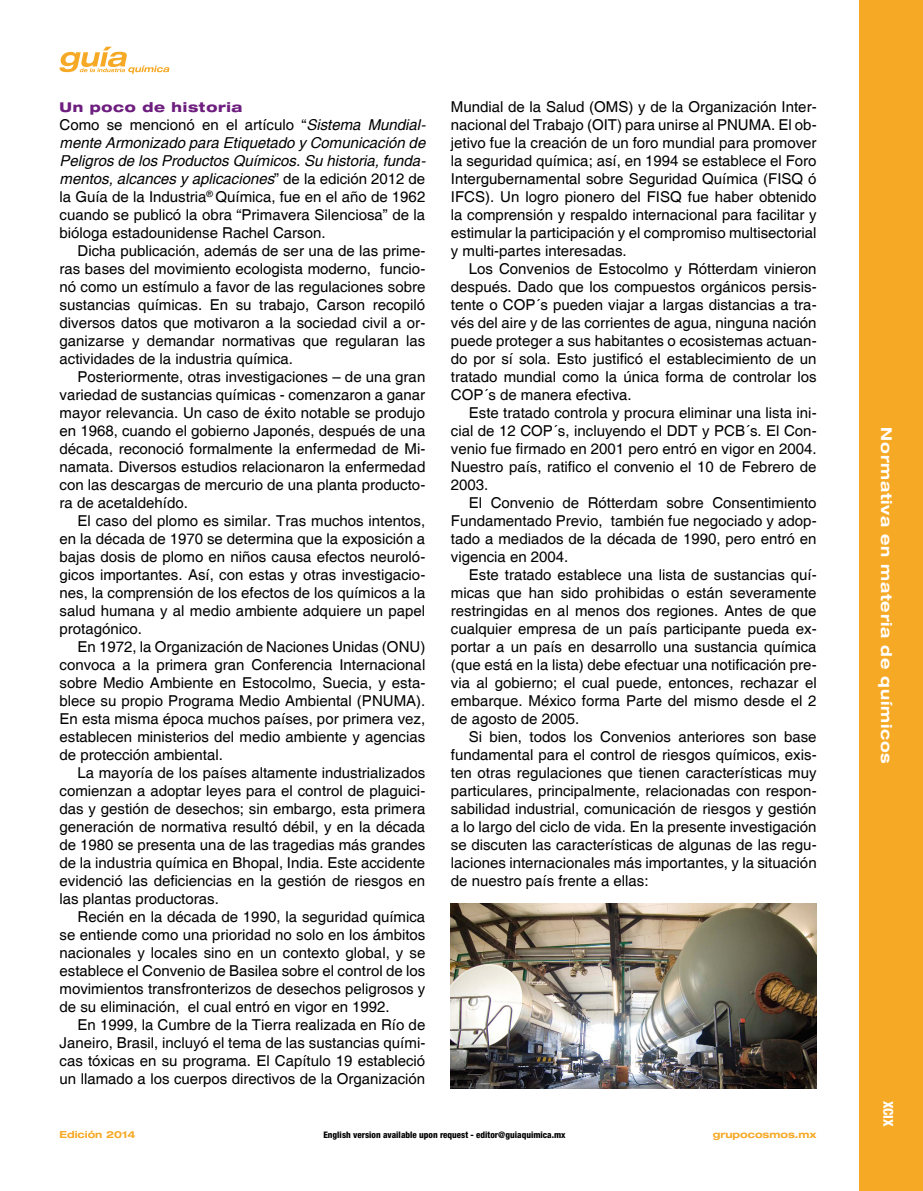
<style>
.page{position:relative;width:923px;height:1191px;background:#fff}
.page>*{position:absolute;margin:0;border:0;box-sizing:border-box;transform-origin:0 0}
.Body_Text{font:15px/18px "Helvetica";color:#000;text-align:justify}
.Body_Text_s_ind{font:15px/18px "Helvetica";color:#000;text-align:justify}
.t1{font:700 expanded 15px "Helvetica Neue LT Std";letter-spacing:.05em;color:#fff}
.subcabeza{font:800 expanded 13.5px "Helvetica Neue LT Std";letter-spacing:.05em;color:#6d1e7e}
.t2{font:800 condensed 13.5px "Helvetica Neue LT Std";color:#fff}
.t3{font:700 expanded 9.75px "Helvetica Neue LT Std";color:#f6a925}
.t4{font:800 condensed 9px "Helvetica Neue LT Std";color:#000}
.s1{font-style:italic}
</style>
<div class="page">
<div style="left:859px;top:0;width:64px;height:1191px;background:#f6a925"></div>
<svg style="left:59px;top:47px;width:110px;height:27px"></svg>
<img style="left:451px;top:904px;width:365px;height:185px">
<p class="subcabeza" style="left:60px;top:98px;width:184px">Un poco de historia</p>
<p class="Body_Text_s_ind" style="left:60px;top:116px;width:368px">Como se mencionó en el artículo “<span class="s1">Sistema Mundial&shy;mente Armonizado para Etiquetado y Comunicación de Peligros de los Productos Químicos. Su historia, funda&shy;mentos, alcances y aplicaciones</span>” de la edición 2012 de la Guía de la Industria<sup>®</sup> Química, fue en el año de 1962 cuando se publicó la obra “Primavera Silenciosa” de la bióloga estadounidense Rachel Carson.</p>
<p class="Body_Text" style="left:60px;top:242px;width:367px;text-indent:18px">Dicha publicación, además de ser una de las prime&shy;ras bases del movimiento ecologista moderno, funcio&shy;nó como un estímulo a favor de las regulaciones sobre sustancias químicas. En su trabajo, Carson recopiló diversos datos que motivaron a la sociedad civil a or&shy;ganizarse y demandar normativas que regularan las actividades de la industria química.</p>
<p class="Body_Text" style="left:60px;top:368px;width:367px;text-indent:18px">Posteriormente, otras investigaciones – de una gran variedad de sustancias químicas - comenzaron a ganar mayor relevancia. Un caso de éxito notable se produjo en 1968, cuando el gobierno Japonés, después de una década, reconoció formalmente la enfermedad de Mi&shy;namata. Diversos estudios relacionaron la enfermedad con las descargas de mercurio de una planta producto&shy;ra de acetaldehído.</p>
<p class="Body_Text" style="left:60px;top:512px;width:367px;text-indent:18px">El caso del plomo es similar. Tras muchos intentos, en la década de 1970 se determina que la exposición a bajas dosis de plomo en niños causa efectos neuroló&shy;gicos importantes. Así, con estas y otras investigacio&shy;nes, la comprensión de los efectos de los químicos a la salud humana y al medio ambiente adquiere un papel protagónico.</p>
<p class="Body_Text" style="left:60px;top:638px;width:367px;text-indent:18px">En 1972, la Organización de Naciones Unidas (ONU) convoca a la primera gran Conferencia Internacional sobre Medio Ambiente en Estocolmo, Suecia, y esta&shy;blece su propio Programa Medio Ambiental (PNUMA).<br>En esta misma época muchos países, por primera vez, establecen ministerios del medio ambiente y agencias de protección ambiental.</p>
<p class="Body_Text" style="left:60px;top:764px;width:367px;text-indent:18px">La mayoría de los países altamente industrializados comienzan a adoptar leyes para el control de plaguici&shy;das y gestión de desechos; sin embargo, esta primera generación de normativa resultó débil, y en la década de 1980 se presenta una de las tragedias más grandes de la industria química en Bhopal, India. Este accidente evidenció las deficiencias en la gestión de riesgos en las plantas productoras.</p>
<p class="Body_Text" style="left:60px;top:908px;width:367px;text-indent:18px">Recién en la década de 1990, la seguridad química se entiende como una prioridad no solo en los ámbitos nacionales y locales sino en un contexto global, y se establece el Convenio de Basilea sobre el control de los movimientos transfronterizos de desechos peligrosos y de su eliminación, el cual entró en vigor en 1992.</p>
<p class="Body_Text" style="left:60px;top:1016px;width:367px;text-indent:18px">En 1999, la Cumbre de la Tierra realizada en Río de Janeiro, Brasil, incluyó el tema de las sustancias quími&shy;cas tóxicas en su programa. El Capítulo 19 estableció un llamado a los cuerpos directivos de la Organización</p>
<p class="Body_Text" style="left:451px;top:98px;width:367px">Mundial de la Salud (OMS) y de la Organización Inter&shy;nacional del Trabajo (OIT) para unirse al PNUMA. El ob&shy;jetivo fue la creación de un foro mundial para promover la seguridad química; así, en 1994 se establece el Foro Intergubernamental sobre Seguridad Química (FISQ ó IFCS). Un logro pionero del FISQ fue haber obtenido la comprensión y respaldo internacional para facilitar y estimular la participación y el compromiso multisectorial y multi-partes interesadas.</p>
<p class="Body_Text" style="left:451px;top:260px;width:367px;text-indent:18px">Los Convenios de Estocolmo y Rótterdam vinieron después. Dado que los compuestos orgánicos persis&shy;tente o COP´s pueden viajar a largas distancias a tra&shy;vés del aire y de las corrientes de agua, ninguna nación puede proteger a sus habitantes o ecosistemas actuan&shy;do por sí sola. Esto justificó el establecimiento de un tratado mundial como la única forma de controlar los COP´s de manera efectiva.</p>
<p class="Body_Text" style="left:451px;top:404px;width:367px;text-indent:18px">Este tratado controla y procura eliminar una lista ini&shy;cial de 12 COP´s, incluyendo el DDT y PCB´s. El Con&shy;venio fue firmado en 2001 pero entró en vigor en 2004.<br>Nuestro país, ratifico el convenio el 10 de Febrero de 2003.</p>
<p class="Body_Text" style="left:451px;top:494px;width:367px;text-indent:18px">El Convenio de Rótterdam sobre Consentimiento Fundamentado Previo, también fue negociado y adop&shy;tado a mediados de la década de 1990, pero entró en vigencia en 2004.</p>
<p class="Body_Text" style="left:451px;top:566px;width:367px;text-indent:18px">Este tratado establece una lista de sustancias quí&shy;micas que han sido prohibidas o están severamente restringidas en al menos dos regiones. Antes de que cualquier empresa de un país participante pueda ex&shy;portar a un país en desarrollo una sustancia química (que está en la lista) debe efectuar una notificación pre&shy;via al gobierno; el cual puede, entonces, rechazar el embarque. México forma Parte del mismo desde el 2 de agosto de 2005.</p>
<p class="Body_Text" style="left:451px;top:728px;width:367px;text-indent:18px">Si bien, todos los Convenios anteriores son base fundamental para el control de riesgos químicos, exis&shy;ten otras regulaciones que tienen características muy particulares, principalmente, relacionadas con respon&shy;sabilidad industrial, comunicación de riesgos y gestión a lo largo del ciclo de vida. En la presente investigación se discuten las características de algunas de las regu&shy;laciones internacionales más importantes, y la situación de nuestro país frente a ellas:</p>
<p class="t3" style="left:60px;top:1128px;width:77px">Edición 2014</p>
<p class="t3" style="left:713px;top:1128px;width:105px">grupocosmos.mx</p>
<p class="t4" style="left:323px;top:1129px;width:244px">English version available upon request - editor@guiaquimica.mx</p>
<p class="t1" style="left:896px;top:427px;width:338px;rotate:90deg">Normativa en materia de químicos</p>
<p class="t2" style="left:896px;top:1100px;width:28px;rotate:90deg">XCIX</p>
</div>
